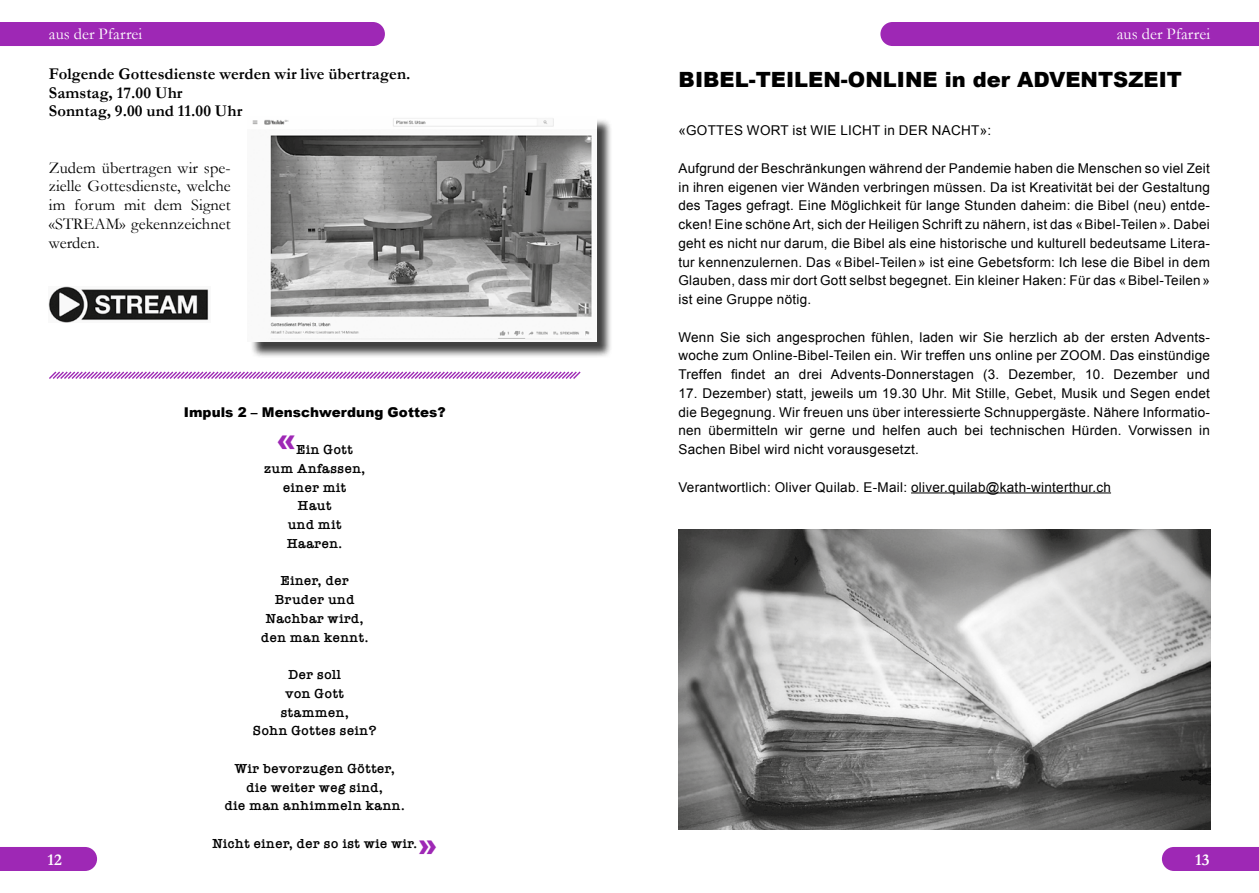
<style>
.page{position:relative;width:1259px;height:893px;background:#fff}
.page>*{position:absolute;margin:0;border:0;box-sizing:border-box;transform-origin:0 0}
.t1{font:900 30px "Arial";color:#9e28b5}
.t2{font:900 21px "Arial";color:#000}
.t3{font:16.5px/18.8px "Garamond";letter-spacing:.005em;color:#000;text-align:justify}
.t4{font:700 16.5px/18.8px "Garamond";letter-spacing:.005em;color:#000}
.t5{font:16.5px "Garamond";letter-spacing:.005em;color:#fff}
.t6{font:700 16.5px "Garamond";color:#fff}
.t7{font:13.5px/18.8px "Arial";letter-spacing:.02em;color:#000;text-align:justify}
.t8{font:600 13.5px/18.8px "American Typewriter";letter-spacing:.04em;color:#000;text-align:center}
.t9{font:900 13.5px "Arial";letter-spacing:.005em;color:#000}
</style>
<div class="page">
<div style="left:0;top:847px;width:97px;height:24px;background:#9e28b5"></div>
<div style="left:880px;top:22px;width:379px;height:24px;background:#9e28b5"></div>
<div style="left:1162px;top:847px;width:97px;height:24px;background:#9e28b5"></div>
<div style="left:0;top:22px;width:385px;height:24px;background:#9e28b5"></div>
<svg style="left:49px;top:371px;width:532px;height:8px"></svg>
<div style="left:250px;top:119px;width:363px;height:239px;background:#000;opacity:.75"></div>
<img style="left:250px;top:118px;width:346px;height:223px">
<img style="left:49px;top:286px;width:160px;height:37px">
<hr style="left:911px;top:492px;width:200px;height:1px;background:#000">
<img style="left:678px;top:529px;width:532px;height:300px">
<p class="t5" style="left:49px;top:24px;width:95px">aus der Pfarrei</p>
<p class="t4" style="left:49px;top:64px;width:363px">Folgende Gottesdienste werden wir live übertragen.<br>Samstag, 17.00 Uhr<br>Sonntag, 9.00 und 11.00 Uhr</p>
<p class="t3" style="left:49px;top:158px;width:183px">Zudem übertragen wir spe&shy;zielle Gottesdienste, welche im forum mit dem Signet «STREAM» gekennzeichnet werden.</p>
<p class="t6" style="left:48px;top:850px;width:16px">12</p>
<p class="t9" style="left:184px;top:402px;width:264px">Impuls 2 – Menschwerdung Gottes?</p>
<h1 class="t1" style="left:276px;top:417px;width:22px">«</h1>
<p class="t8" style="left:296px;top:440px;width:58px">Ein Gott</p>
<p class="t8" style="left:264px;top:459px;width:103px">zum Anfassen,</p>
<p class="t8" style="left:283px;top:477px;width:65px">einer mit</p>
<p class="t8" style="left:298px;top:496px;width:35px">Haut</p>
<p class="t8" style="left:288px;top:515px;width:55px">und mit</p>
<p class="t8" style="left:287px;top:534px;width:57px">Haaren.</p>
<p class="t8" style="left:261px;top:571px;width:109px">Einer, der<br>Bruder und<br>Nachbar wird, den man kennt.</p>
<p class="t8" style="left:253px;top:665px;width:125px">Der soll<br>von Gott stammen,<br>Sohn Gottes sein?</p>
<p class="t8" style="left:225px;top:759px;width:181px">Wir bevorzugen Götter, die weiter weg sind,<br>die man anhimmeln kann.</p>
<p class="t8" style="left:212px;top:834px;width:206px">Nicht einer, der so ist wie wir.</p>
<h1 class="t1" style="left:417px;top:823px;width:22px">»</h1>
<p class="t5" style="left:1116px;top:24px;width:95px">aus der Pfarrei</p>
<h2 class="t2" style="left:678px;top:64px;width:505px">BIBEL-TEILEN-ONLINE in der ADVENTSZEIT</h2>
<p class="t7" style="left:678px;top:121px;width:314px">«GOTTES WORT ist WIE LICHT in DER NACHT»:</p>
<p class="t7" style="left:678px;top:159px;width:533px">Aufgrund der Beschränkungen während der Pandemie haben die Menschen so viel Zeit in ihren eigenen vier Wänden verbringen müssen. Da ist Kreativität bei der Gestaltung des Tages gefragt. Eine Möglichkeit für lange Stunden daheim: die Bibel (neu) entde&shy;cken! Eine schöne Art, sich der Heiligen Schrift zu nähern, ist das « Bibel-Teilen ». Dabei geht es nicht nur darum, die Bibel als eine historische und kulturell bedeutsame Litera&shy;tur kennenzulernen. Das « Bibel-Teilen » ist eine Gebetsform: Ich lese die Bibel in dem Glauben, dass mir dort Gott selbst begegnet. Ein kleiner Haken: Für das « Bibel-Teilen » ist eine Gruppe nötig.</p>
<p class="t7" style="left:678px;top:328px;width:533px">Wenn Sie sich angesprochen fühlen, laden wir Sie herzlich ab der ersten Advents&shy;woche zum Online-Bibel-Teilen ein. Wir treffen uns online per ZOOM. Das einstündige Treffen findet an drei Advents-Donnerstagen (3. Dezember, 10. Dezember und</p>
<p class="t7" style="left:678px;top:384px;width:533px">17. Dezember) statt, jeweils um 19.30 Uhr. Mit Stille, Gebet, Musik und Segen endet die Begegnung. Wir freuen uns über interessierte Schnuppergäste. Nähere Informatio&shy;nen übermitteln wir gerne und helfen auch bei technischen Hürden. Vorwissen in Sachen Bibel wird nicht vorausgesetzt.</p>
<p class="t7" style="left:678px;top:478px;width:434px">Verantwortlich: Oliver Quilab. E-Mail: oliver.quilab@kath-winterthur.ch</p>
<p class="t6" style="left:1195px;top:850px;width:16px">13</p>
</div>
